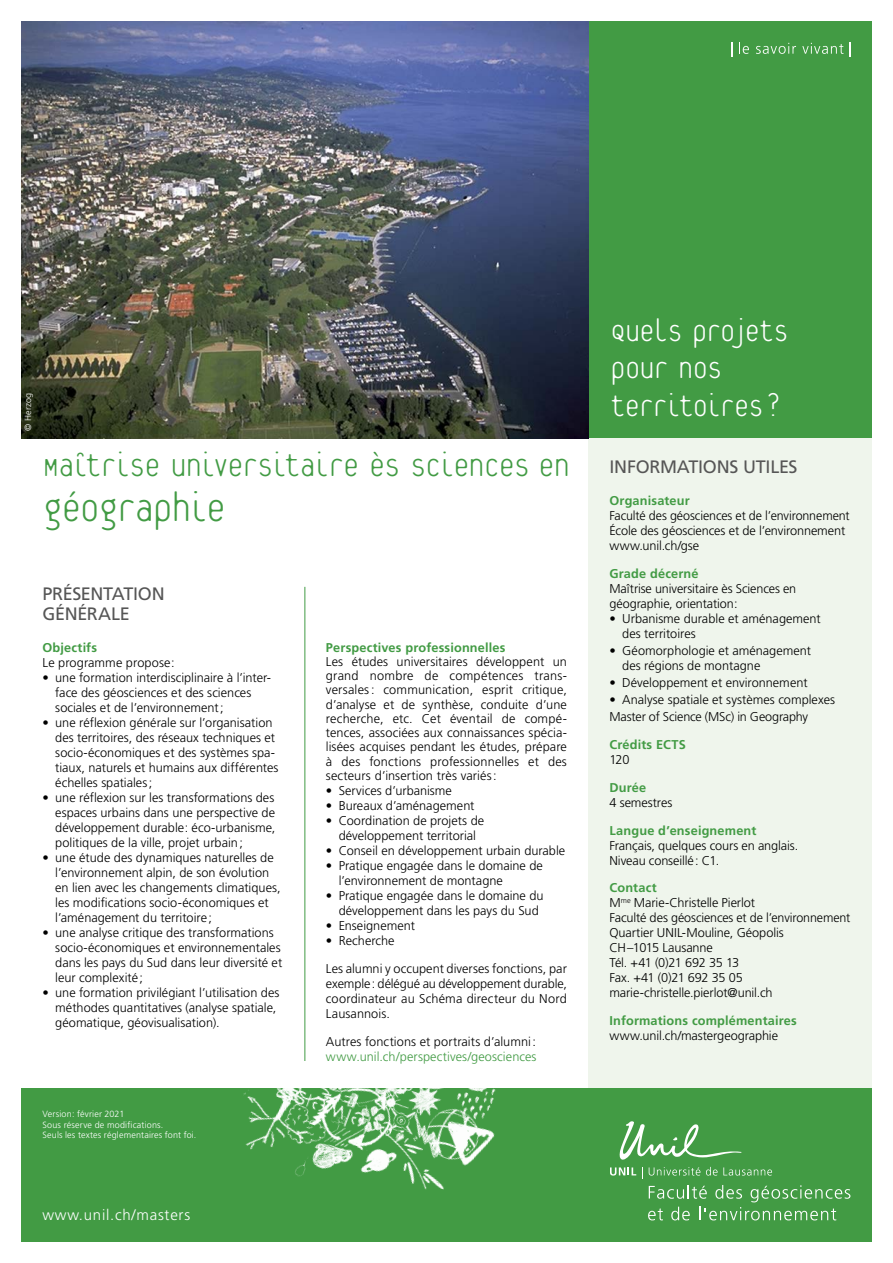
<style>
.page{position:relative;width:893px;height:1263px;background:#fff}
.page>*{position:absolute;margin:0;border:0;box-sizing:border-box;transform-origin:0 0}
.t1{font:100 45px "Platelet";letter-spacing:-.05em;color:#429b44}
.t2{font:100 36.75px "Platelet";letter-spacing:-.06em;color:#429b44}
.Slogan{font:100 34.5px "Platelet";letter-spacing:-.05em;color:#fff}
.Sous-titre_1_orange{font:18px/19.5px "Frutiger LT Std";letter-spacing:-.015em;color:#565656}
.t3{font:300 15px "Frutiger LT Std";letter-spacing:.05em;color:#fff}
.Texte_courant_old{font:300 12.75px/15px "Frutiger LT Std";color:#000}
.Texte_courant_justif{font:300 12.75px/15px "Frutiger LT Std";letter-spacing:-.01em;color:#000}
.Texte_courant{font:300 12.75px/15px "Frutiger LT Std";letter-spacing:.01em;color:#000;text-align:justify}
.Sous-titre_2{font:700 12.75px "Frutiger LT Std";letter-spacing:.015em;color:#429b44}
.t4{font:300 12.75px "Frutiger LT Std";letter-spacing:.01em;color:#429b44}
.Texte_courant_justif-2{font:300 12.75px "Frutiger LT Std";letter-spacing:-.045em;color:#000}
.Texte_courant_old-2{font:300 9px "Frutiger LT Std";letter-spacing:.015em;color:#fff}
</style>
<div class="page">
<div style="left:588px;top:438px;width:284px;height:651px;background:#eff5ec"></div>
<div style="left:21px;top:1089px;width:851px;height:153px;background:#429b44"></div>
<div style="left:588px;top:21px;width:284px;height:417px;background:#429b44"></div>
<img style="left:173px;top:934px;width:395px;height:256px">
<img style="left:21px;top:21px;width:567px;height:417px">
<svg style="left:731px;top:43px;width:1px;height:14px"></svg>
<svg style="left:739px;top:43px;width:10px;height:11px"></svg>
<svg style="left:756px;top:43px;width:40px;height:11px"></svg>
<svg style="left:802px;top:43px;width:41px;height:11px"></svg>
<svg style="left:849px;top:43px;width:1px;height:14px"></svg>
<hr style="left:305px;top:587px;width:1px;height:474px;background:#429b44">
<svg style="left:619px;top:1121px;width:123px;height:39px"></svg>
<svg style="left:610px;top:1167px;width:26px;height:8px"></svg>
<svg style="left:649px;top:1167px;width:51px;height:8px"></svg>
<svg style="left:706px;top:1167px;width:66px;height:8px"></svg>
<svg style="left:648px;top:1185px;width:202px;height:35px"></svg>
<p class="Texte_courant_old-2" style="left:23px;top:431px;width:40px;rotate:-90deg">© Herzog</p>
<p class="t2" style="left:43px;top:451px;width:529px">Maîtrise universitaire ès Sciences en</p>
<p class="t1" style="left:43px;top:490px;width:186px">géographie</p>
<p class="Sous-titre_1_orange" style="left:43px;top:584px;width:124px">PRÉSENTATION<br>GÉNÉRALE</p>
<p class="Sous-titre_2" style="left:43px;top:640px;width:56px">Objectifs</p>
<p class="Texte_courant" style="left:43px;top:655px;width:134px">Le programme propose:</p>
<p class="Texte_courant_old" style="left:55px;top:670px;width:217px;text-indent:-13px">• une formation interdisciplinaire à l’inter&shy;face des géosciences et des sciences sociales et de l’environnement;</p>
<p class="Texte_courant_old" style="left:55px;top:715px;width:225px;text-indent:-13px">• une réflexion générale sur l’organisation des territoires, des réseaux techniques et socio-économiques et des systèmes spa&shy;tiaux, naturels et humains aux différentes échelles spatiales;</p>
<p class="Texte_courant_old" style="left:55px;top:790px;width:222px;text-align:justify;text-indent:-13px">• une réflexion sur les transformations des espaces urbains dans une perspective de développement durable: éco-urbanisme, politiques de la ville, projet urbain;</p>
<p class="Texte_courant_old" style="left:55px;top:850px;width:227px;text-indent:-13px">• une étude des dynamiques naturelles de l’environnement alpin, de son évolution en lien avec les changements climatiques, les modifications socio-économiques et l’aménagement du territoire;</p>
<p class="Texte_courant_old" style="left:55px;top:925px;width:228px;text-indent:-13px">• une analyse critique des transformations socio-économiques et environnementales dans les pays du Sud dans leur diversité et leur complexité;</p>
<p class="Texte_courant_old" style="left:55px;top:985px;width:226px;text-indent:-13px">• une formation privilégiant l’utilisation des méthodes quantitatives (analyse spatiale, géomatique, géovisualisation).</p>
<p class="Texte_courant_old-2" style="left:43px;top:1108px;width:83px">Version: février 2021</p>
<p class="Texte_courant_old-2" style="left:43px;top:1119px;width:122px">Sous réserve de modifications.</p>
<p class="Texte_courant_old-2" style="left:43px;top:1130px;width:155px">Seuls les textes réglementaires font foi.</p>
<p class="Sous-titre_2" style="left:326px;top:640px;width:181px">Perspectives professionnelles</p>
<p class="Texte_courant_old" style="left:326px;top:655px;width:243px;line-height:14.2px;text-align:justify">Les études universitaires développent un grand nombre de compétences trans&shy;versales: communication, esprit critique, d’analyse et de synthèse, conduite d’une recherche, etc. Cet éventail de compé&shy;tences, associées aux connaissances spécia&shy;lisées acquises pendant les études, prépare à des fonctions professionnelles et des secteurs d’insertion très variés:</p>
<p class="Texte_courant_old" style="left:326px;top:783px;width:127px">• Services d’urbanisme</p>
<p class="Texte_courant_old" style="left:326px;top:798px;width:150px">• Bureaux d’aménagement</p>
<p class="Texte_courant_old" style="left:326px;top:813px;width:160px;text-align:center">• Coordination de projets de développement territorial</p>
<p class="Texte_courant_old" style="left:326px;top:843px;width:241px">• Conseil en développement urbain durable</p>
<p class="Texte_courant_old" style="left:339px;top:858px;width:206px;text-indent:-13px">• Pratique engagée dans le domaine de l’environnement de montagne</p>
<p class="Texte_courant_old" style="left:339px;top:888px;width:206px;text-indent:-13px">• Pratique engagée dans le domaine du développement dans les pays du Sud</p>
<p class="Texte_courant_old" style="left:326px;top:918px;width:91px">• Enseignement</p>
<p class="Texte_courant_old" style="left:326px;top:933px;width:70px">• Recherche</p>
<p class="Texte_courant" style="left:326px;top:961px;width:242px">Les alumni y occupent diverses fonctions, par exemple: délégué au développement durable, coordinateur au Schéma directeur du Nord Lausannois.</p>
<p class="Texte_courant_old" style="left:326px;top:1034px;width:212px">Autres fonctions et portraits d’alumni:</p>
<p class="t4" style="left:326px;top:1049px;width:212px">www.unil.ch/perspectives/geosciences</p>
<p class="t3" style="left:43px;top:1207px;width:149px">www.unil.ch/masters</p>
<p class="Slogan" style="left:610px;top:317px;width:180px">Quels projets</p>
<p class="Slogan" style="left:610px;top:354px;width:114px">pour nos</p>
<p class="Slogan" style="left:610px;top:392px;width:173px">territoires ?</p>
<p class="Sous-titre_1_orange" style="left:609px;top:457px;width:190px">INFORMATIONS UTILES</p>
<p class="Sous-titre_2" style="left:609px;top:493px;width:82px">Organisateur</p>
<p class="Texte_courant_justif" style="left:609px;top:508px;width:242px">Faculté des géosciences et de l’environnement</p>
<p class="Texte_courant_justif" style="left:609px;top:523px;width:237px">École des géosciences et de l’environnement</p>
<p class="Texte_courant_justif" style="left:609px;top:538px;width:91px">www.unil.ch/gse</p>
<p class="Sous-titre_2" style="left:609px;top:566px;width:90px">Grade décerné</p>
<p class="Texte_courant_justif" style="left:609px;top:581px;width:188px">Maîtrise universitaire ès Sciences en géographie, orientation:</p>
<p class="Texte_courant_old" style="left:622px;top:611px;width:200px;text-indent:-13px">• Urbanisme durable et aménagement des territoires</p>
<p class="Texte_courant_old" style="left:622px;top:643px;width:190px;text-indent:-13px">• Géomorphologie et aménagement des régions de montagne</p>
<p class="Texte_courant_old" style="left:609px;top:675px;width:200px">• Développement et environnement</p>
<p class="Texte_courant_old" style="left:609px;top:692px;width:227px">• Analyse spatiale et systèmes complexes</p>
<p class="Texte_courant_justif" style="left:609px;top:709px;width:200px">Master of Science (MSc) in Geography</p>
<p class="Sous-titre_2" style="left:609px;top:737px;width:78px">Crédits ECTS</p>
<p class="Texte_courant_justif" style="left:609px;top:752px;width:21px">120</p>
<p class="Sous-titre_2" style="left:609px;top:780px;width:38px">Durée</p>
<p class="Texte_courant_justif" style="left:609px;top:795px;width:64px">4 semestres</p>
<p class="Sous-titre_2" style="left:609px;top:822px;width:148px">Langue d’enseignement</p>
<p class="Texte_courant_justif" style="left:609px;top:838px;width:190px">Français, quelques cours en anglais.</p>
<p class="Texte_courant_justif" style="left:609px;top:853px;width:111px">Niveau conseillé: C1.</p>
<p class="Sous-titre_2" style="left:609px;top:880px;width:49px">Contact</p>
<p class="Texte_courant_justif" style="left:609px;top:895px;width:147px">M<sup>me</sup> Marie-Christelle Pierlot</p>
<p class="Texte_courant_justif" style="left:609px;top:910px;width:242px">Faculté des géosciences et de l’environnement</p>
<p class="Texte_courant_justif" style="left:609px;top:925px;width:176px">Quartier UNIL-Mouline, Géopolis</p>
<p class="Texte_courant_justif" style="left:609px;top:940px;width:105px">CH–1015 Lausanne</p>
<p class="Texte_courant_justif-2" style="left:609px;top:956px;width:131px">Tél. +41 (0)21 692 35 13</p>
<p class="Texte_courant_justif" style="left:609px;top:970px;width:135px">Fax. +41 (0)21 692 35 05</p>
<p class="Texte_courant_justif" style="left:609px;top:985px;width:165px">marie-christelle.pierlot@unil.ch</p>
<p class="Sous-titre_2" style="left:609px;top:1013px;width:189px">Informations complémentaires</p>
<p class="Texte_courant_justif" style="left:609px;top:1028px;width:170px">www.unil.ch/mastergeographie</p>
</div>
